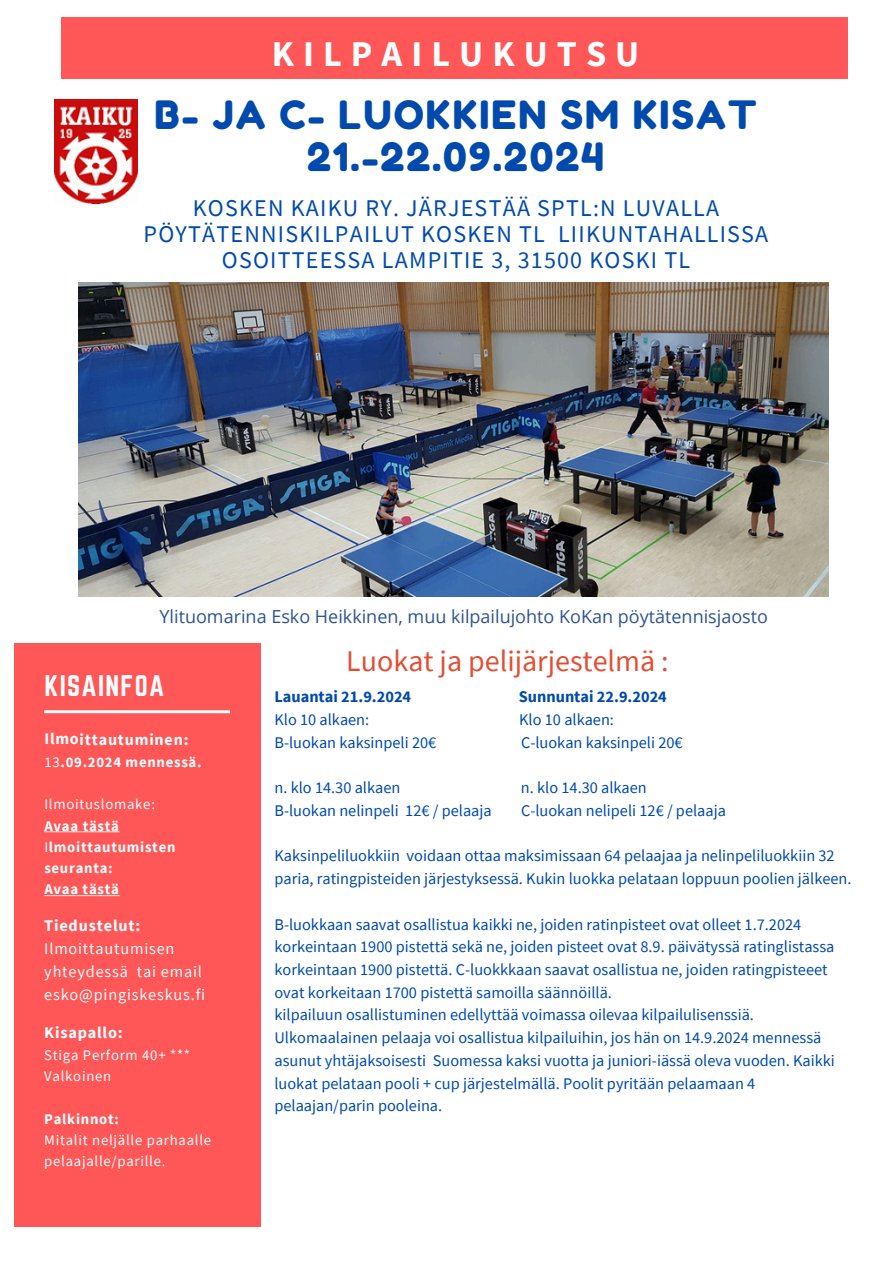
<style>
.page{position:relative;width:894px;height:1264px;background:#fff}
.page>*{position:absolute;margin:0;border:0;box-sizing:border-box;transform-origin:0 0}
.t1{font:39px/41.7px "Fredoka One";letter-spacing:.05em;color:#004aad;text-align:center}
.t2{font:700 36.15px "Source Sans Pro";letter-spacing:.25em;color:#fff}
.t3{font:30px "Source Sans Pro";color:#e24e34}
.t4{font:26.1px "Norwester";letter-spacing:.05em;color:#fff}
.t5{font:24px/25.8px "Source Sans Pro";letter-spacing:.05em;color:#004aad;text-align:center}
.t6{font:18px "Open Sans";color:#2e5393}
.t7{font:16.35px/22.6px "Source Sans Pro";color:#004aad}
.t8{font:700 16.35px "Source Sans Pro";color:#004aad}
.t9{font:16.2px/23px "Source Sans Pro";letter-spacing:.05em;color:#fff}
.t10{font:700 16.2px "Source Sans Pro";letter-spacing:.05em;color:#fff}
.t11{font:700 16.05px "Source Sans Pro";letter-spacing:.05em;color:#fff}
.t12{font:14.7px/21.3px "Source Sans Pro";letter-spacing:.05em;color:#fff}
.t13{font:700 14.7px "Source Sans Pro";letter-spacing:.05em;color:#fff}
.s1{font-weight:400}
.s2{font-weight:700}
</style>
<div class="page">
<div style="left:61px;top:17px;width:785px;height:62px;background:#ff5757"></div>
<div style="left:15px;top:643px;width:245px;height:583px;background:#ff5757"></div>
<hr style="left:44px;top:831px;width:76px;height:1px;background:#fff">
<hr style="left:44px;top:895px;width:76px;height:1px;background:#fff">
<hr style="left:44px;top:710px;width:186px;height:3px;background:#fff">
<img style="left:55px;top:100px;width:83px;height:103px">
<img style="left:79px;top:283px;width:749px;height:313px">
<p class="t2" style="left:272px;top:30px;width:369px">KILPAILUKUTSU</p>
<h1 class="t1" style="left:154px;top:94px;width:603px">B- JA C- LUOKKIEN SM KISAT<br>21.-22.09.2024</h1>
<h2 class="t5" style="left:143px;top:194px;width:626px">KOSKEN KAIKU RY. JÄRJESTÄÄ SPTL:N LUVALLA<br>PÖYTÄTENNISKILPAILUT KOSKEN TL LIIKUNTAHALLISSA<br>OSOITTEESSA LAMPITIE 3, 31500 KOSKI TL</h2>
<p class="t6" style="left:159px;top:604px;width:610px">Ylituomarina Esko Heikkinen, muu kilpailujohto KoKan pöytätennisjaosto</p>
<h4 class="t4" style="left:44px;top:669px;width:121px">KISAINFOA</h4>
<p class="t11" style="left:44px;top:728px;width:146px">Ilmoittautuminen:</p>
<p class="t13" style="left:44px;top:752px;width:159px"><span class="s1">13</span>.09.2024 mennessä.</p>
<h5 class="t12" style="left:44px;top:793px;width:112px">Ilmoituslomake:</h5>
<p class="t13" style="left:44px;top:816px;width:76px">Avaa tästä</p>
<h4 class="t13" style="left:44px;top:837px;width:133px"><span class="s1">I</span>lmoittautumisten</h4>
<p class="t13" style="left:44px;top:858px;width:70px">seuranta:</p>
<p class="t13" style="left:44px;top:880px;width:76px">Avaa tästä</p>
<p class="t9" style="left:44px;top:913px;width:162px"><span class="s2">Tiedustelut:<br></span>Ilmoittautumisen yhteydessä tai email esko@pingiskeskus.fi</p>
<p class="t10" style="left:44px;top:1021px;width:80px">Kisapallo:</p>
<p class="t12" style="left:44px;top:1043px;width:147px">Stiga Perform 40+ ***</p>
<p class="t12" style="left:44px;top:1065px;width:68px">Valkoinen</p>
<p class="t13" style="left:44px;top:1109px;width:76px">Palkinnot:</p>
<p class="t12" style="left:44px;top:1128px;width:168px">Mitalit neljälle parhaalle pelaajalle/parille.</p>
<p class="t3" style="left:346px;top:641px;width:324px">Luokat ja pelijärjestelmä :</p>
<p class="t8" style="left:274px;top:686px;width:138px">Lauantai 21.9.2024</p>
<p class="t8" style="left:518px;top:686px;width:149px">Sunnuntai 22.9.2024</p>
<p class="t7" style="left:274px;top:707px;width:96px">Klo 10 alkaen:</p>
<p class="t7" style="left:519px;top:707px;width:96px">Klo 10 alkaen:</p>
<p class="t7" style="left:274px;top:730px;width:163px">B-luokan kaksinpeli 20€</p>
<p class="t7" style="left:521px;top:730px;width:163px">C-luokan kaksinpeli 20€</p>
<p class="t7" style="left:274px;top:776px;width:127px">n. klo 14.30 alkaen</p>
<p class="t7" style="left:521px;top:776px;width:127px">n. klo 14.30 alkaen</p>
<p class="t7" style="left:274px;top:798px;width:219px">B-luokan nelinpeli 12€ / pelaaja</p>
<p class="t7" style="left:521px;top:798px;width:206px">C-luokan nelipeli 12€ / pelaaja</p>
<h3 class="t7" style="left:274px;top:844px;width:578px">Kaksinpeliluokkiin voidaan ottaa maksimissaan 64 pelaajaa ja nelinpeliluokkiin 32 paria, ratingpisteiden järjestyksessä. Kukin luokka pelataan loppuun poolien jälkeen.</h3>
<h5 class="t7" style="left:274px;top:912px;width:562px">B-luokkaan saavat osallistua kaikki ne, joiden ratinpisteet ovat olleet 1.7.2024 korkeintaan 1900 pistettä sekä ne, joiden pisteet ovat 8.9. päivätyssä ratinglistassa korkeintaan 1900 pistettä. C-luokkkaan saavat osallistua ne, joiden ratingpisteeet ovat korkeitaan 1700 pistettä samoilla säännöillä.<br>kilpailuun osallistuminen edellyttää voimassa oilevaa kilpailulisenssiä.<br>Ulkomaalainen pelaaja voi osallistua kilpailuihin, jos hän on 14.9.2024 mennessä asunut yhtäjaksoisesti Suomessa kaksi vuotta ja juniori-iässä oleva vuoden. Kaikki luokat pelataan pooli + cup järjestelmällä. Poolit pyritään pelaamaan 4 pelaajan/parin pooleina.</h5>
</div>
